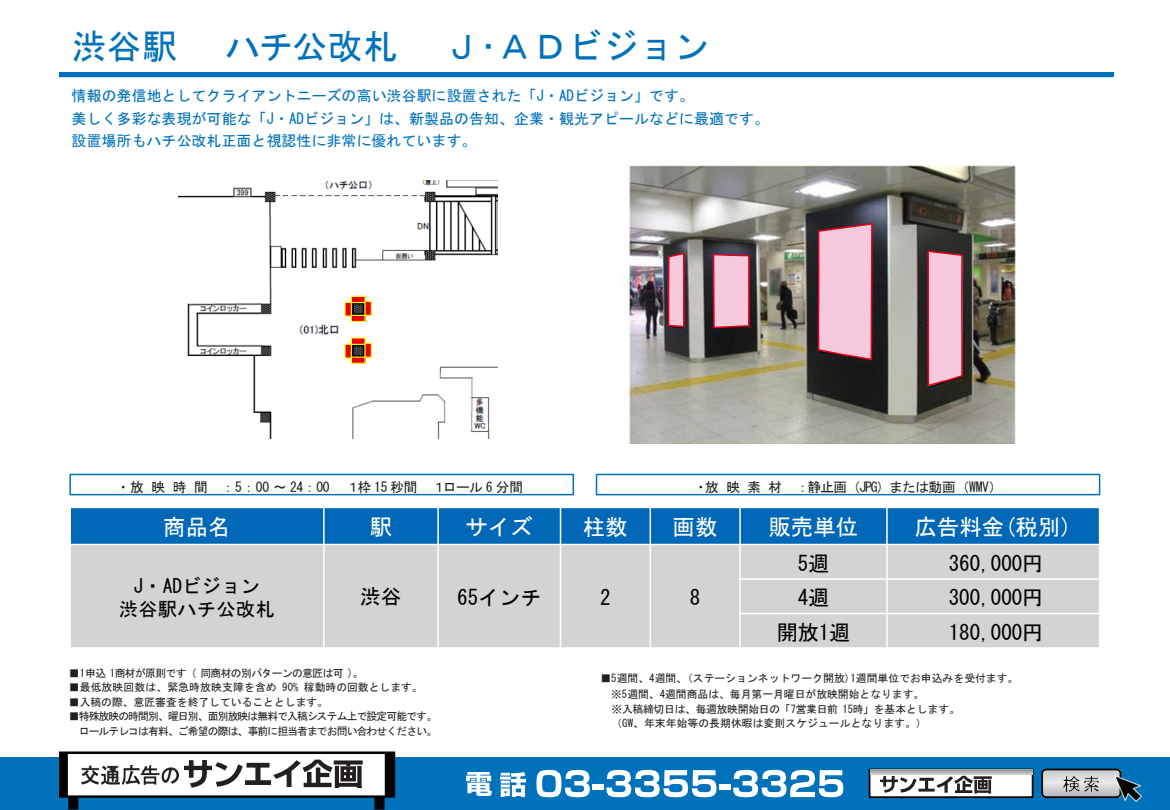
<style>
.page{position:relative;width:1170px;height:810px;background:#fff}
.page>*{position:absolute;margin:0;border:0;box-sizing:border-box;transform-origin:0 0}
.t1{font:35.25px "MS P Gothic";color:#0072bc}
.t2{font:35.25px "MS Gothic";color:#0072bc}
.t3{font:22.5px "MS Gothic";color:#fff}
.t4{font:21px "MS Gothic";letter-spacing:-.005em;color:#000}
.t5{font:21px "MS P Gothic";color:#000}
.t6{font:19.5px "MS Gothic";color:#000}
.t7{font:15px "MS Gothic";color:#0072bc}
.t8{font:13.65px "MS Gothic";letter-spacing:-.025em;color:#231f20}
.t9{font:10.8px "MS Gothic";color:#231f20}
.t10{font:10.8px "MS Gothic";letter-spacing:-.085em;color:#231f20}
.t11{font:10.8px "MS Gothic";letter-spacing:-.025em;color:#231f20}
.t12{font:10.8px "MS Gothic";letter-spacing:-.05em;color:#231f20}
</style>
<div class="page">
<div style="left:0;top:758px;width:1170px;height:52px;background:#0072bc"></div>
<img style="left:467px;top:773px;width:24px;height:23px">
<img style="left:501px;top:772px;width:25px;height:24px">
<svg style="left:536px;top:770px;width:54px;height:27px"></svg>
<div style="left:593px;top:784px;width:11px;height:6px;background:#fff"></div>
<svg style="left:606px;top:770px;width:111px;height:27px"></svg>
<div style="left:719px;top:784px;width:12px;height:6px;background:#fff"></div>
<svg style="left:733px;top:770px;width:110px;height:27px"></svg>
<svg style="left:59px;top:752px;width:336px;height:58px"></svg>
<svg style="left:1041px;top:768px;width:81px;height:31px;background:#9fa7ad"></svg>
<img style="left:1064px;top:776px;width:15px;height:15px">
<img style="left:1085px;top:776px;width:14px;height:15px">
<div style="left:870px;top:770px;width:163px;height:27px;background:#fff"></div>
<div style="left:869px;top:769px;width:164px;height:29px;border:2px solid #050100"></div>
<img style="left:870px;top:770px;width:163px;height:4px">
<img style="left:1115px;top:776px;width:26px;height:26px">
<img style="left:881px;top:777px;width:17px;height:16px">
<svg style="left:900px;top:776px;width:92px;height:18px"></svg>
<img style="left:81px;top:765px;width:97px;height:19px">
<div style="left:596px;top:474px;width:504px;height:21px;border:2px solid #0072bc"></div>
<div style="left:69px;top:474px;width:505px;height:21px;border:2px solid #0072bc"></div>
<img style="left:626px;top:166px;width:391px;height:277px">
<img style="left:179px;top:181px;width:319px;height:258px">
<hr style="left:60px;top:73px;width:1054px;height:4px;background:#0072bc">
<div style="left:70px;top:507px;width:254px;height:38px;background:#0068b7"></div>
<div style="left:324px;top:507px;width:114px;height:38px;background:#0068b7"></div>
<div style="left:438px;top:507px;width:123px;height:38px;background:#0068b7"></div>
<div style="left:561px;top:507px;width:89px;height:38px;background:#0068b7"></div>
<div style="left:650px;top:507px;width:90px;height:38px;background:#0068b7"></div>
<div style="left:740px;top:507px;width:147px;height:38px;background:#0068b7"></div>
<div style="left:887px;top:507px;width:213px;height:38px;background:#0068b7"></div>
<div style="left:70px;top:545px;width:254px;height:103px;background:#d3d3d4"></div>
<div style="left:324px;top:545px;width:114px;height:103px;background:#d3d3d4"></div>
<div style="left:438px;top:545px;width:123px;height:103px;background:#d3d3d4"></div>
<div style="left:561px;top:545px;width:89px;height:103px;background:#d3d3d4"></div>
<div style="left:650px;top:545px;width:90px;height:103px;background:#d3d3d4"></div>
<div style="left:740px;top:545px;width:147px;height:34px;background:#d3d3d4"></div>
<div style="left:887px;top:545px;width:213px;height:34px;background:#d3d3d4"></div>
<div style="left:740px;top:579px;width:147px;height:35px;background:#d3d3d4"></div>
<div style="left:887px;top:579px;width:213px;height:35px;background:#d3d3d4"></div>
<div style="left:740px;top:614px;width:147px;height:34px;background:#d3d3d4"></div>
<div style="left:887px;top:614px;width:213px;height:34px;background:#d3d3d4"></div>
<hr style="left:323px;top:507px;width:2px;height:142px;background:#fff">
<hr style="left:437px;top:507px;width:2px;height:142px;background:#fff">
<hr style="left:560px;top:507px;width:1px;height:142px;background:#fff">
<hr style="left:650px;top:507px;width:1px;height:142px;background:#fff">
<hr style="left:739px;top:507px;width:2px;height:142px;background:#fff">
<hr style="left:886px;top:507px;width:2px;height:142px;background:#fff">
<hr style="left:69px;top:544px;width:1031px;height:1px;background:#fff">
<hr style="left:739px;top:578px;width:361px;height:2px;background:#fff">
<hr style="left:739px;top:613px;width:361px;height:1px;background:#fff">
<hr style="left:69px;top:507px;width:2px;height:142px;background:#fff">
<hr style="left:1099px;top:507px;width:1px;height:142px;background:#fff">
<hr style="left:69px;top:507px;width:1031px;height:1px;background:#fff">
<hr style="left:69px;top:647px;width:1031px;height:2px;background:#fff">
<svg style="left:927px;top:250px;width:37px;height:138px;background:#dea4b6"></svg>
<svg style="left:712px;top:253px;width:38px;height:76px;background:#e5a6ba"></svg>
<svg style="left:667px;top:252px;width:19px;height:76px"></svg>
<div style="left:351px;top:296px;width:14px;height:7px;background:#e60012"></div>
<div style="left:351px;top:296px;width:15px;height:7px;border:1px solid #ff0"></div>
<div style="left:351px;top:315px;width:15px;height:7px;background:#e60012;border:1px solid #ff0"></div>
<div style="left:351px;top:337px;width:15px;height:8px;background:#e60012;border:1px solid #ff0"></div>
<div style="left:351px;top:357px;width:15px;height:7px;background:#e60012;border:1px solid #ff0"></div>
<div style="left:364px;top:301px;width:8px;height:15px;background:#e60012;border:1px solid #ff0"></div>
<div style="left:345px;top:302px;width:6px;height:14px;background:#e60012"></div>
<div style="left:344px;top:302px;width:8px;height:15px;border:1px solid #ff0"></div>
<div style="left:364px;top:343px;width:8px;height:15px;background:#e60012;border:1px solid #ff0"></div>
<div style="left:344px;top:344px;width:8px;height:15px;background:#e60012;border:1px solid #ff0"></div>
<svg style="left:817px;top:222px;width:57px;height:139px;background:#dda8ba"></svg>
<h1 class="t1" style="left:72px;top:29px;width:107px">渋谷駅</h1>
<h1 class="t1" style="left:225px;top:29px;width:175px">ハチ公改札</h1>
<h1 class="t2" style="left:444px;top:29px;width:266px">Ｊ･ＡＤビジョン</h1>
<p class="t7" style="left:72px;top:88px;width:624px">情報の発信地としてクライアントニーズの高い渋谷駅に設置された「J・ADビジョン」です。</p>
<p class="t7" style="left:72px;top:111px;width:699px">美しく多彩な表現が可能な「J・ADビジョン」は、新製品の告知、企業・観光アピールなどに最適です。</p>
<p class="t7" style="left:72px;top:133px;width:406px">設置場所もハチ公改札正面と視認性に非常に優れています。</p>
<p class="t8" style="left:117px;top:481px;width:408px">・放映時間 ：5：00 ～ 24：00 １枠 15 秒間 １ロール 6 分間</p>
<p class="t8" style="left:694px;top:481px;width:310px">・放映素材 ：静止画（JPG）または動画（WMV）</p>
<p class="t3" style="left:163px;top:516px;width:69px">商品名</p>
<p class="t3" style="left:370px;top:516px;width:24px">駅</p>
<p class="t3" style="left:465px;top:516px;width:69px">サイズ</p>
<p class="t3" style="left:583px;top:516px;width:46px">柱数</p>
<p class="t3" style="left:673px;top:516px;width:46px">画数</p>
<p class="t3" style="left:768px;top:516px;width:91px">販売単位</p>
<p class="t3" style="left:914px;top:516px;width:159px">広告料金(税別)</p>
<p class="t6" style="left:134px;top:576px;width:128px">J・ADビジョン</p>
<p class="t6" style="left:119px;top:600px;width:157px">渋谷駅ハチ公改札</p>
<p class="t4" style="left:798px;top:553px;width:33px">5週</p>
<p class="t4" style="left:949px;top:553px;width:96px">360,000円</p>
<p class="t4" style="left:798px;top:587px;width:33px">4週</p>
<p class="t4" style="left:949px;top:587px;width:96px">300,000円</p>
<p class="t4" style="left:777px;top:622px;width:75px">開放1週</p>
<p class="t4" style="left:949px;top:622px;width:96px">180,000円</p>
<p class="t5" style="left:360px;top:586px;width:44px">渋谷</p>
<p class="t4" style="left:457px;top:587px;width:86px">65インチ</p>
<p class="t4" style="left:600px;top:587px;width:12px">2</p>
<p class="t4" style="left:690px;top:587px;width:12px">8</p>
<p class="t12" style="left:69px;top:667px;width:296px">■1申込 1商材が原則です ( 同商材の別パターンの意匠は可 )。</p>
<p class="t9" style="left:69px;top:682px;width:355px">■最低放映回数は、緊急時放映支障を含め 90% 稼動時の回数とします。</p>
<p class="t9" style="left:69px;top:697px;width:261px">■入稿の際、意匠審査を終了していることとします。</p>
<p class="t10" style="left:69px;top:711px;width:370px">■特殊放映の時間別、曜日別、面別放映は無料で入稿システム上で設定可能です。</p>
<p class="t10" style="left:79px;top:725px;width:360px">ロールテレコは有料、ご希望の際は、事前に担当者までお問い合わせください。</p>
<p class="t9" style="left:600px;top:673px;width:419px">■5週間、4週間、(ステーションネットワーク開放)1週間単位でお申込みを受付ます。</p>
<p class="t9" style="left:611px;top:689px;width:315px">※5週間、4週間商品は、毎月第一月曜日が放映開始となります。</p>
<p class="t11" style="left:612px;top:703px;width:350px">※入稿締切日は、毎週放映開始日の「7営業日前 15時」を基本とします。</p>
<p class="t9" style="left:612px;top:718px;width:317px">（GW、年末年始等の長期休暇は変則スケジュールとなります。）</p>
</div>
